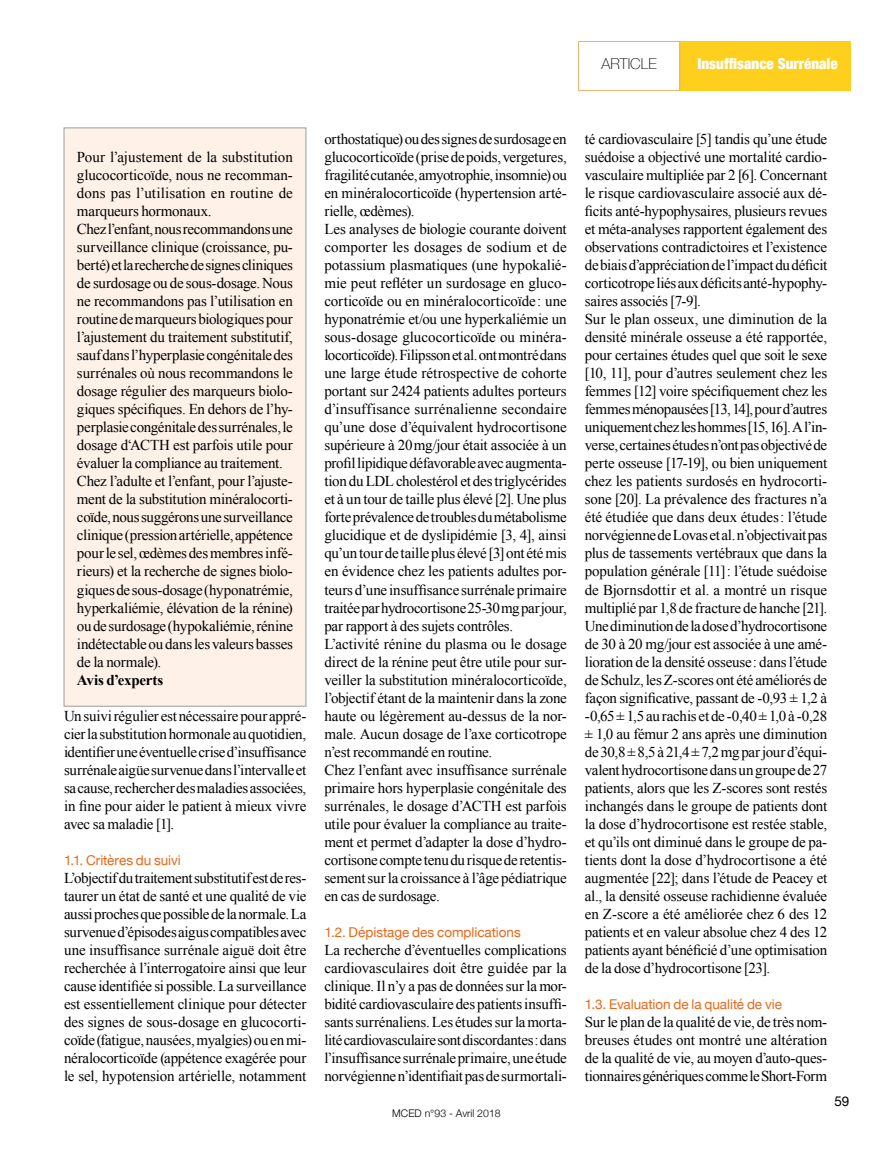
<style>
.page{position:relative;width:893px;height:1149px;background:#fff}
.page>*{position:absolute;margin:0;border:0;box-sizing:border-box;transform-origin:0 0}
.t1{font:15px/18px "Times New Roman";letter-spacing:-.015em;color:#000;text-align:justify}
.t2{font:900 condensed 15px "Helvetica Neue";color:#fff}
.t3{font:700 15px "Times New Roman";letter-spacing:-.01em;color:#000}
.t4{font:100 15px "Helvetica Neue";color:#000}
.t5{font:13.5px "Helvetica Neue";letter-spacing:-.005em;color:#ec6514}
.t6{font:13.5px "Helvetica Neue";color:#000}
.t7{font:300 10.5px "Helvetica Neue";color:#000}
</style>
<div class="page">
<div style="left:679px;top:41px;width:171px;height:50px;background:#ffcf1d"></div>
<div style="left:578px;top:41px;width:102px;height:50px;border:1px solid #e8b067"></div>
<div style="left:64px;top:128px;width:242px;height:578px;background:#fef1e8"></div>
<div style="left:64px;top:128px;width:242px;height:578px;border:1px solid #9c9c9d"></div>
<p class="t4" style="left:602px;top:52px;width:57px">ARTICLE</p>
<p class="t2" style="left:698px;top:51px;width:142px">Insuffisance Surrénale</p>
<p class="t1" style="left:77px;top:148px;width:217px;text-align:left">Pour l’ajustement de la substitution glucocorticoïde, nous ne recomman&shy;dons pas l’utilisation en routine de marqueurs hormonaux.<br>Chez l’enfant, nous recommandons une surveillance clinique (croissance, pu&shy;berté) et la recherche de signes cliniques de surdosage ou de sous-dosage. Nous ne recommandons pas l’utilisation en routine de marqueurs biologiques pour l’ajustement du traitement substitutif, sauf dans l’hyperplasie congénitale des surrénales où nous recommandons le dosage régulier des marqueurs biolo&shy;giques spécifiques. En dehors de l’hy&shy;perplasie congénitale des surrénales, le dosage d‘ACTH est parfois utile pour évaluer la compliance au traitement.<br>Chez l’adulte et l’enfant, pour l’ajuste&shy;ment de la substitution minéralocorti&shy;coïde, nous suggérons une surveillance clinique (pression artérielle, appétence pour le sel, œdèmes des membres infé&shy;rieurs) et la recherche de signes biolo&shy;giques de sous-dosage (hyponatrémie, hyperkaliémie, élévation de la rénine) ou de surdosage (hypokaliémie, rénine indétectable ou dans les valeurs basses de la normale).</p>
<p class="t3" style="left:77px;top:669px;width:88px">Avis d’experts</p>
<p class="t1" style="left:64px;top:706px;width:244px">Un suivi régulier est nécessaire pour appré&shy;cier la substitution hormonale au quotidien, identifier une éventuelle crise d’insuffisance surrénale aigüe survenue dans l’intervalle et sa cause, rechercher des maladies associées, in fine pour aider le patient à mieux vivre avec sa maladie [1].</p>
<p class="t5" style="left:64px;top:849px;width:118px">1.1. Critères du suivi</p>
<p class="t1" style="left:64px;top:868px;width:244px">L’objectif du traitement substitutif est de res&shy;taurer un état de santé et une qualité de vie aussi proches que possible de la normale. La survenue d’épisodes aigus compatibles avec une insuffisance surrénale aiguë doit être recherchée à l’interrogatoire ainsi que leur cause identifiée si possible. La surveillance est essentiellement clinique pour détecter des signes de sous-dosage en glucocorti&shy;coïde (fatigue, nausées, myalgies) ou en mi&shy;néralocorticoïde (appétence exagérée pour le sel, hypotension artérielle, notamment</p>
<p class="t1" style="left:324px;top:130px;width:244px;text-align:left">orthostatique) ou des signes de surdosage en glucocorticoïde (prise de poids, vergetures, fragilité cutanée, amyotrophie, insomnie) ou en minéralocorticoïde (hypertension arté&shy;rielle, œdèmes).<br>Les analyses de biologie courante doivent comporter les dosages de sodium et de potassium plasmatiques (une hypokalié&shy;mie peut refléter un surdosage en gluco&shy;corticoïde ou en minéralocorticoïde: une hyponatrémie et/ou une hyperkaliémie un sous-dosage glucocorticoïde ou minéra&shy;locorticoïde). Filipsson et al. ont montré dans une large étude rétrospective de cohorte portant sur 2424 patients adultes porteurs d’insuffisance surrénalienne secondaire qu’une dose d’équivalent hydrocortisone supérieure à 20mg/jour était associée à un profil lipidique défavorable avec augmenta&shy;tion du LDL cholestérol et des triglycérides et à un tour de taille plus élevé [2]. Une plus forte prévalence de troubles du métabolisme glucidique et de dyslipidémie [3, 4], ainsi qu’un tour de taille plus élevé [3] ont été mis en évidence chez les patients adultes por&shy;teurs d’une insuffisance surrénale primaire traitée par hydrocortisone 25-30 mg par jour, par rapport à des sujets contrôles.<br>L’activité rénine du plasma ou le dosage direct de la rénine peut être utile pour sur&shy;veiller la substitution minéralocorticoïde, l’objectif étant de la maintenir dans la zone haute ou légèrement au-dessus de la nor&shy;male. Aucun dosage de l’axe corticotrope n’est recommandé en routine.<br>Chez l’enfant avec insuffisance surrénale primaire hors hyperplasie congénitale des surrénales, le dosage d’ACTH est parfois utile pour évaluer la compliance au traite&shy;ment et permet d’adapter la dose d’hydro&shy;cortisone compte tenu du risque de retentis&shy;sement sur la croissance à l’âge pédiatrique en cas de surdosage.</p>
<p class="t5" style="left:324px;top:921px;width:198px">1.2. Dépistage des complications</p>
<p class="t1" style="left:324px;top:940px;width:244px">La recherche d’éventuelles complications cardiovasculaires doit être guidée par la clinique. Il n’y a pas de données sur la mor&shy;bidité cardiovasculaire des patients insuffi&shy;sants surrénaliens. Les études sur la morta&shy;lité cardiovasculaire sont discordantes: dans l’insuffisance surrénale primaire, une étude norvégienne n’identifiait pas de surmortali-</p>
<p class="t7" style="left:392px;top:1103px;width:110px">MCED n°93 - Avril 2018</p>
<p class="t1" style="left:585px;top:130px;width:244px;text-align:left">té cardiovasculaire [5] tandis qu’une étude suédoise a objectivé une mortalité cardio&shy;vasculaire multipliée par 2 [6]. Concernant le risque cardiovasculaire associé aux dé&shy;ficits anté-hypophysaires, plusieurs revues et méta-analyses rapportent également des observations contradictoires et l’existence de biais d’appréciation de l’impact du déficit corticotrope liés aux déficits anté-hypophy&shy;saires associés [7-9].<br>Sur le plan osseux, une diminution de la densité minérale osseuse a été rapportée, pour certaines études quel que soit le sexe [10, 11], pour d’autres seulement chez les femmes [12] voire spécifiquement chez les femmes ménopausées [13, 14], pour d’autres uniquement chez les hommes [15, 16]. A l’in&shy;verse, certaines études n’ont pas objectivé de perte osseuse [17-19], ou bien uniquement chez les patients surdosés en hydrocorti&shy;sone [20]. La prévalence des fractures n’a été étudiée que dans deux études: l’étude norvégienne de Lovas et al. n’objectivait pas plus de tassements vertébraux que dans la population générale [11]: l’étude suédoise de Bjornsdottir et al. a montré un risque multiplié par 1,8 de fracture de hanche [21].<br>Une diminution de la dose d’hydrocortisone de 30 à 20 mg/jour est associée à une amé&shy;lioration de la densité osseuse: dans l’étude de Schulz, les Z-scores ont été améliorés de façon significative, passant de -0,93 ± 1,2 à -0,65 ± 1,5 au rachis et de -0,40 ± 1,0 à -0,28 ± 1,0 au fémur 2 ans après une diminution de 30,8 ± 8,5 à 21,4 ± 7,2 mg par jour d’équi&shy;valent hydrocortisone dans un groupe de 27 patients, alors que les Z-scores sont restés inchangés dans le groupe de patients dont la dose d’hydrocortisone est restée stable, et qu’ils ont diminué dans le groupe de pa&shy;tients dont la dose d’hydrocortisone a été augmentée [22]; dans l’étude de Peacey et al., la densité osseuse rachidienne évaluée en Z-score a été améliorée chez 6 des 12 patients et en valeur absolue chez 4 des 12 patients ayant bénéficié d’une optimisation de la dose d’hydrocortisone [23].</p>
<p class="t5" style="left:585px;top:993px;width:199px">1.3. Evaluation de la qualité de vie</p>
<p class="t1" style="left:585px;top:1012px;width:244px">Sur le plan de la qualité de vie, de très nom&shy;breuses études ont montré une altération de la qualité de vie, au moyen d’auto-ques&shy;tionnaires génériques comme le Short-Form</p>
<p class="t6" style="left:834px;top:1090px;width:17px">59</p>
</div>
